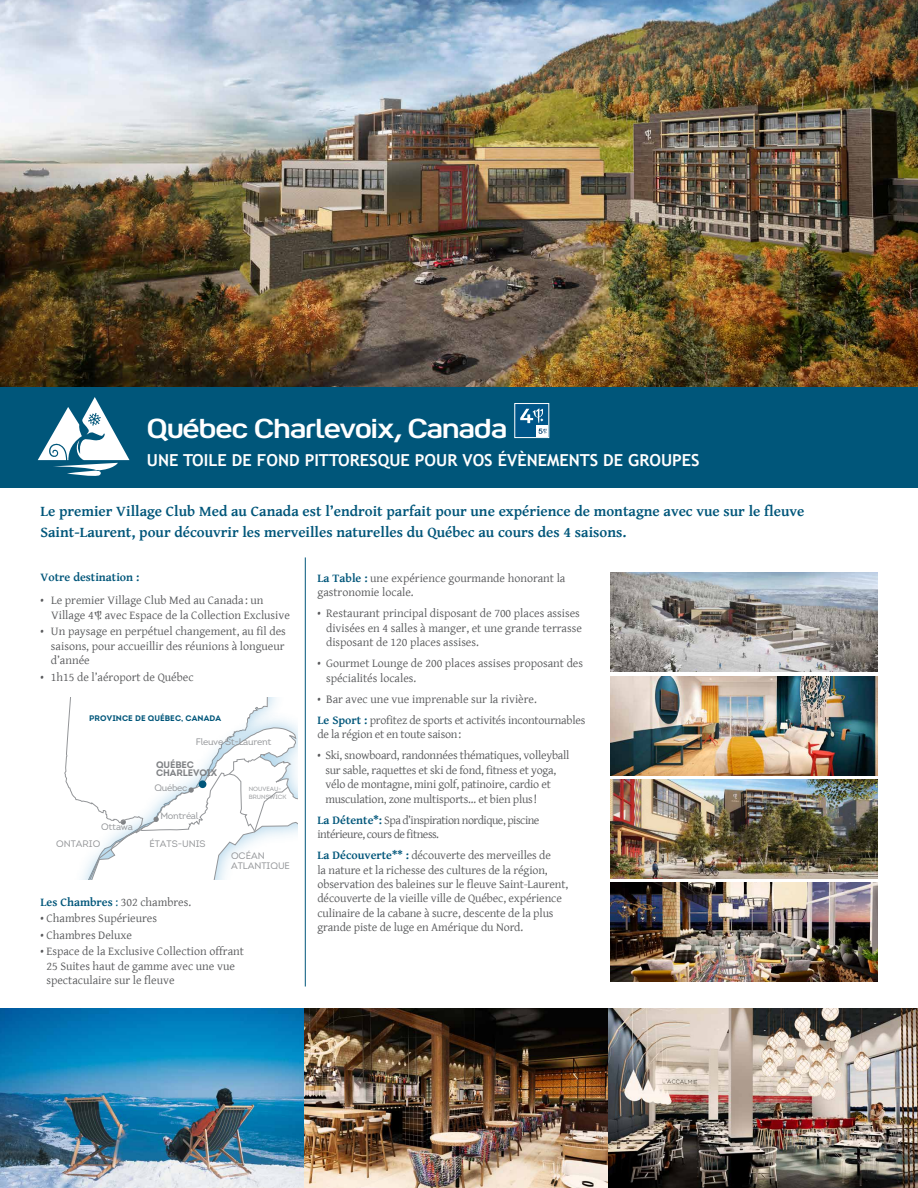
<style>
.page{position:relative;width:918px;height:1188px;background:#fff}
.page>*{position:absolute;margin:0;border:0;box-sizing:border-box;transform-origin:0 0}
.t1{font:28.5px "Happiness V";letter-spacing:-.025em;color:#fff}
.t2{font:700 16.5px "Trebuchet MS";color:#fff}
.t3{font:700 15px/21px "Gentium Basic";color:#00567a}
.t4{font:12px/14.4px "Gentium Basic";color:#58595b}
.t5{font:12px/14.4px "Gentium Basic";letter-spacing:-.02em;color:#58595b}
.t6{font:12px/14.4px "Gentium Basic";letter-spacing:-.04em;color:#58595b}
.t7{font:700 12px "Gentium Basic";color:#00567a}
.t8{font:9.45px/9.4px "Intro";letter-spacing:-.015em;color:#939598}
.t9{font:700 9.45px/8.1px "Intro";letter-spacing:-.01em;color:#808285}
.t10{font:700 8.1px "Intro";letter-spacing:.01em;color:#00567a}
.t11{font:6px/7.4px "Intro";color:#939598}
.s1{font-family:"Trident"}
.s2{font-weight:700;color:#00567a}
.s3{color:#00567a}
</style>
<div class="page">
<img style="left:0;top:0;width:918px;height:388px">
<img style="left:0;top:1009px;width:918px;height:179px">
<img style="left:610px;top:573px;width:268px;height:99px">
<img style="left:610px;top:676px;width:268px;height:99px">
<img style="left:610px;top:780px;width:268px;height:98px">
<img style="left:610px;top:883px;width:268px;height:99px">
<div style="left:0;top:388px;width:918px;height:100px;background:#00567a"></div>
<svg style="left:38px;top:397px;width:91px;height:79px"></svg>
<svg style="left:64px;top:698px;width:234px;height:181px"></svg>
<hr style="left:305px;top:557px;width:1px;height:430px;background:#00567a">
<svg style="left:514px;top:403px;width:35px;height:35px"></svg>
<h1 class="t1" style="left:147px;top:411px;width:362px">Québec Charlevoix, Canada</h1>
<h2 class="t2" style="left:147px;top:449px;width:554px">UNE TOILE DE FOND PITTORESQUE POUR VOS ÉVÈNEMENTS DE GROUPES</h2>
<p class="t3" style="left:40px;top:500px;width:765px">Le premier Village Club Med au Canada est l’endroit parfait pour une expérience de montagne avec vue sur le fleuve<br>Saint-Laurent, pour découvrir les merveilles naturelles du Québec au cours des 4 saisons.</p>
<p class="t7" style="left:40px;top:568px;width:100px">Votre destination :</p>
<p class="t4" style="left:51px;top:593px;width:240px;text-indent:-10px">• Le premier Village Club Med au Canada : un<br>Village 4<span class="s1">∑</span> avec Espace de la Collection Exclusive</p>
<p class="t4" style="left:51px;top:624px;width:236px;text-align:justify;text-indent:-10px">• Un paysage en perpétuel changement, au fil des saisons, pour accueillir des réunions à longueur d’année</p>
<p class="t4" style="left:40px;top:669px;width:155px">• 1h15 de l’aéroport de Québec</p>
<p class="t10" style="left:89px;top:713px;width:133px">PROVINCE DE QUÉBEC, CANADA</p>
<p class="t9" style="left:156px;top:761px;width:63px">QUÉBEC<br>CHARLEVOIX</p>
<p class="t8" style="left:196px;top:737px;width:77px">Fleuve St-Laurent</p>
<p class="t8" style="left:155px;top:783px;width:34px">Québec</p>
<p class="t8" style="left:101px;top:822px;width:33px">Ottawa</p>
<p class="t8" style="left:160px;top:811px;width:40px">Montréal</p>
<p class="t8" style="left:56px;top:839px;width:46px">ONTARIO</p>
<p class="t8" style="left:149px;top:839px;width:58px">ÉTATS-UNIS</p>
<p class="t11" style="left:249px;top:785px;width:39px">NOUVEAU-<br>BRUNSWICK</p>
<p class="t8" style="left:231px;top:851px;width:60px">OCÉAN<br>ATLANTIQUE</p>
<p class="t4" style="left:40px;top:894px;width:152px"><span class="s2">Les Chambres</span> <span class="s3">:</span> 302 chambres.</p>
<p class="t4" style="left:40px;top:911px;width:118px">• Chambres Supérieures</p>
<p class="t4" style="left:40px;top:927px;width:93px">• Chambres Deluxe</p>
<p class="t4" style="left:46px;top:944px;width:199px;text-indent:-6px">• Espace de la Exclusive Collection offrant<br>25 Suites haut de gamme avec une vue spectaculaire sur le fleuve</p>
<p class="t4" style="left:318px;top:570px;width:249px"><span class="s2">La Table :</span> une expérience gourmande honorant la gastronomie locale.</p>
<p class="t4" style="left:326px;top:606px;width:257px;text-indent:-9px">• Restaurant principal disposant de 700 places assises divisées en 4 salles à manger, et une grande terrasse disposant de 120 places assises.</p>
<p class="t4" style="left:326px;top:656px;width:258px;text-indent:-9px">• Gourmet Lounge de 200 places assises proposant des spécialités locales.</p>
<p class="t5" style="left:318px;top:688px;width:269px;line-height:21.1px">• Bar avec une vue imprenable sur la rivière.<br><span class="s2">Le Sport :</span> profitez de sports et activités incontournables</p>
<p class="t5" style="left:318px;top:727px;width:145px">de la région et en toute saison:</p>
<p class="t5" style="left:325px;top:748px;width:246px;text-indent:-8px">• Ski, snowboard, randonnées thématiques, volleyball sur sable, raquettes et ski de fond, fitness et yoga, vélo de montagne, mini golf, patinoire, cardio et musculation, zone multisports… et bien plus!</p>
<p class="t6" style="left:318px;top:812px;width:223px"><span class="s2">La Détente*:</span> Spa d’inspiration nordique, piscine intérieure, cours de fitness.</p>
<p class="t4" style="left:318px;top:848px;width:252px"><span class="s2">La Découverte** :</span> découverte des merveilles de<br>la nature et la richesse des cultures de la région, observation des baleines sur le fleuve Saint-Laurent, découverte de la vieille ville de Québec, expérience culinaire de la cabane à sucre, descente de la plus grande piste de luge en Amérique du Nord.</p>
</div>
